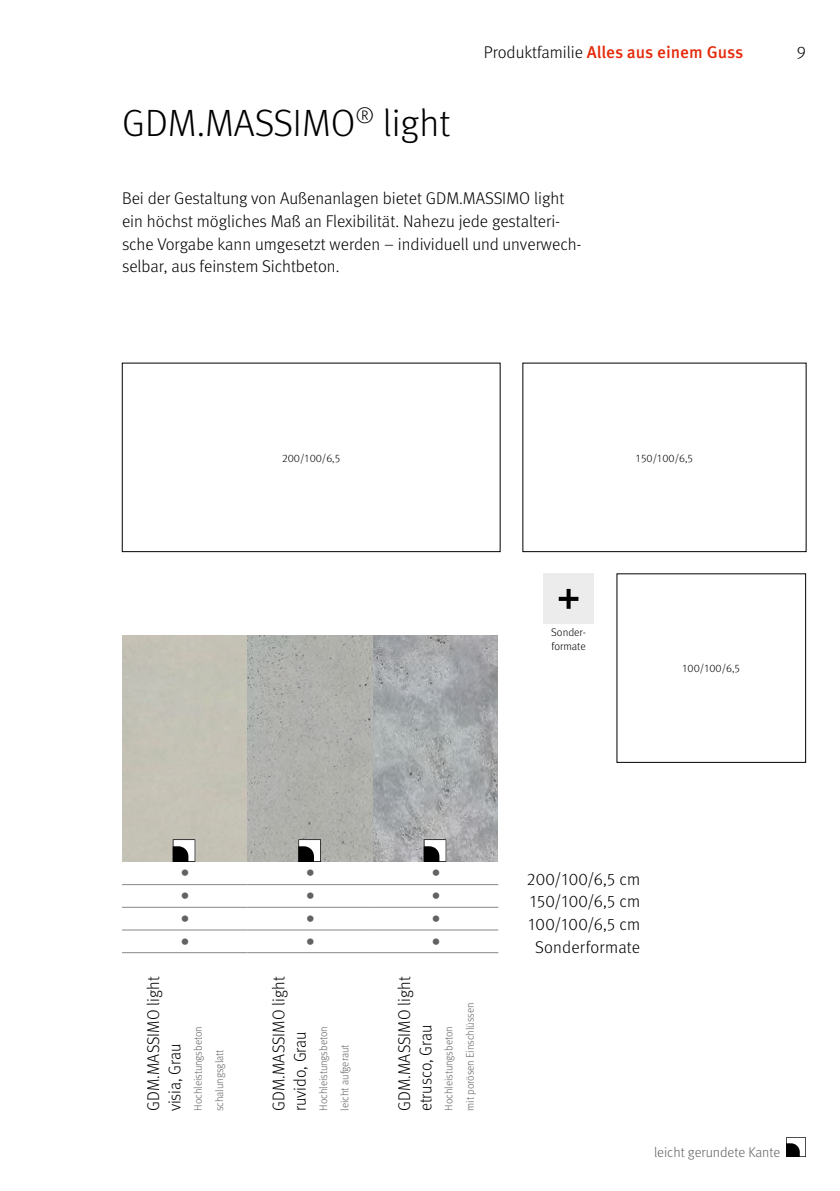
<style>
.page{position:relative;width:840px;height:1191px;background:#fff}
.page>*{position:absolute;margin:0;border:0;box-sizing:border-box;transform-origin:0 0}
.t1{font:300 38px "Meta Pro";color:#000}
.t2{font:900 18px "Meta Pro";color:#626261}
.t3{font:300 17px/22.6px "Meta Pro";color:#000}
.t4{font:300 17px/21.2px "Meta Pro";color:#000;scale:.96 1}
.t5{font:500 17px "Meta Pro";color:#e52909}
.t6{font:300 14px "Meta Pro";color:#626261}
.t7{font:300 11px/21.2px "Meta Pro";letter-spacing:-.005em;color:#626261;scale:.96 1}
.t8{font:300 11px/14px "Meta Pro";color:#000}
.s1{font-weight:300;color:#000}
</style>
<div class="page">
<div style="left:122px;top:363px;width:378px;height:189px;border:1px solid #000"></div>
<div style="left:522px;top:363px;width:283px;height:189px;border:1px solid #000"></div>
<img style="left:122px;top:635px;width:375px;height:227px">
<hr style="left:122px;top:952px;width:125px;height:1px;background:#868786">
<hr style="left:247px;top:952px;width:125px;height:1px;background:#868786">
<hr style="left:372px;top:952px;width:126px;height:1px;background:#868786">
<hr style="left:122px;top:907px;width:125px;height:1px;background:#868786">
<hr style="left:122px;top:884px;width:125px;height:1px;background:#868786">
<hr style="left:247px;top:907px;width:125px;height:1px;background:#868786">
<hr style="left:247px;top:884px;width:125px;height:1px;background:#868786">
<hr style="left:372px;top:907px;width:126px;height:1px;background:#868786">
<hr style="left:372px;top:884px;width:126px;height:1px;background:#868786">
<hr style="left:122px;top:929px;width:125px;height:1px;background:#868786">
<hr style="left:247px;top:929px;width:125px;height:1px;background:#868786">
<hr style="left:372px;top:929px;width:126px;height:1px;background:#868786">
<svg style="left:298px;top:839px;width:23px;height:23px"></svg>
<svg style="left:173px;top:839px;width:22px;height:23px"></svg>
<svg style="left:423px;top:839px;width:23px;height:23px"></svg>
<svg style="left:786px;top:1137px;width:19px;height:20px"></svg>
<div style="left:543px;top:573px;width:50px;height:51px;background:#ececec"></div>
<svg style="left:558px;top:589px;width:20px;height:20px"></svg>
<h1 class="t1" style="left:122px;top:95px;width:330px">GDM.MASSIMO<sup>®</sup> light</h1>
<p class="t5" style="left:483px;top:39px;width:261px"><span class="s1">Produktfamilie</span> Alles aus einem Guss</p>
<p class="t3" style="left:796px;top:40px;width:11px">9</p>
<p class="t3" style="left:122px;top:186px;width:461px">Bei der Gestaltung von Außenanlagen bietet GDM.MASSIMO light ein höchst mögliches Maß an Flexibilität. Nahezu jede gestalteri&shy;sche Vorgabe kann umgesetzt werden – individuell und unverwech&shy;selbar, aus feinstem Sichtbeton.</p>
<p class="t8" style="left:282px;top:450px;width:60px">200/100/6,5</p>
<p class="t8" style="left:635px;top:450px;width:59px">150/100/6,5</p>
<p class="t8" style="left:551px;top:624px;width:36px">Sonder&shy;formate</p>
<p class="t8" style="left:682px;top:661px;width:59px">100/100/6,5</p>
<p class="t2" style="left:171px;top:945px;width:78px;rotate:-90deg">••••</p>
<p class="t4" style="left:142px;top:1111px;width:142px;rotate:-90deg">GDM.MASSIMO light visia, Grau</p>
<p class="t7" style="left:187px;top:1111px;width:90px;rotate:-90deg">Hochleistungsbeton schalungsglatt</p>
<p class="t2" style="left:296px;top:945px;width:78px;rotate:-90deg">••••</p>
<p class="t4" style="left:267px;top:1111px;width:141px;rotate:-90deg">GDM.MASSIMO light ruvido, Grau</p>
<p class="t7" style="left:312px;top:1110px;width:89px;rotate:-90deg">Hochleistungsbeton leicht aufgeraut</p>
<p class="t2" style="left:421px;top:945px;width:78px;rotate:-90deg">••••</p>
<p class="t3" style="left:526px;top:866px;width:115px;text-align:center">200/100/6,5 cm<br>150/100/6,5 cm<br>100/100/6,5 cm<br>Sonderformate</p>
<p class="t4" style="left:392px;top:1111px;width:141px;rotate:-90deg">GDM.MASSIMO light etrusco, Grau</p>
<p class="t7" style="left:437px;top:1110px;width:114px;rotate:-90deg">Hochleistungsbeton<br>mit porösen Einschlüssen</p>
<p class="t6" style="left:653px;top:1142px;width:128px">leicht gerundete Kante</p>
</div>
